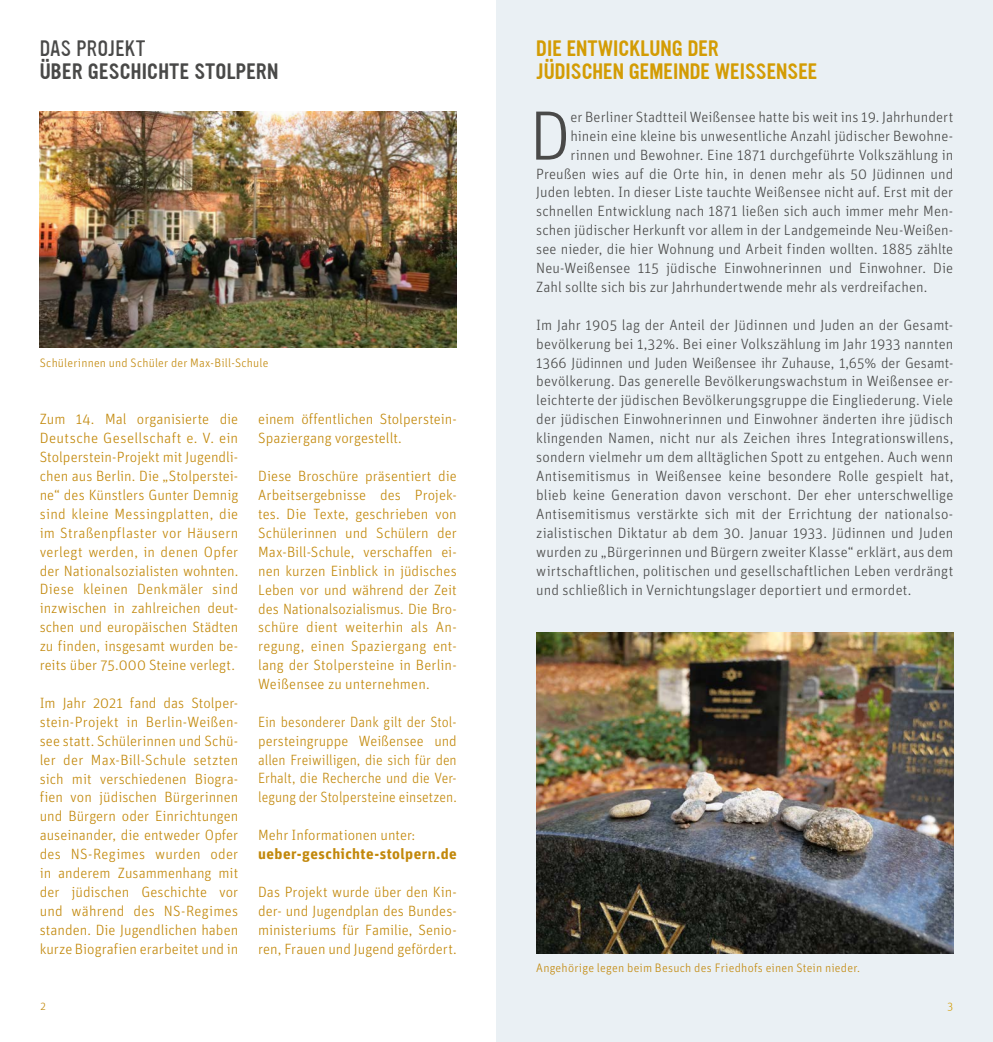
<style>
.page{position:relative;width:993px;height:1042px;background:#fff}
.page>*{position:absolute;margin:0;border:0;box-sizing:border-box;transform-origin:0 0}
.t1{font:300 69.83px "Unit Pro";color:#494948}
.t2{font:19.25px/23.1px "Ultramagnetic";color:#d39c04}
.t3{font:19.25px "Ultramagnetic";letter-spacing:.01em;color:#494948}
.t4{font:300 19.25px "Ultramagnetic";letter-spacing:.01em;color:#494948}
.t5{font:300 14.88px/18.9px "Unit Pro";letter-spacing:.005em;color:#494948;text-align:justify}
.t6{font:300 14.88px/18.9px "Unit Pro";color:#c2880b;text-align:justify}
.t7{font:300 14.88px/18.9px "Unit Pro";color:#c2880b;text-align:justify;scale:.95 1}
.t8{font:700 14.88px "Unit Pro";letter-spacing:.025em;color:#c2880b}
.t9{font:300 12.25px "Unit Pro";letter-spacing:.015em;color:#c2880b}
.t10{font:300 11.38px "Unit Pro";color:#c2880b}
.t11{font:300 11.38px "Unit Pro";color:#d39c04}
</style>
<div class="page">
<div style="left:496px;top:0;width:496px;height:1042px;background:#eaf0f4"></div>
<img style="left:536px;top:632px;width:416px;height:321px">
<img style="left:40px;top:111px;width:416px;height:236px">
<p class="t4" style="left:40px;top:35px;width:107px">DAS PROJEKT</p>
<p class="t3" style="left:40px;top:58px;width:240px">ÜBER GESCHICHTE STOLPERN</p>
<p class="t9" style="left:40px;top:355px;width:230px">Schülerinnen und Schüler der Max-Bill-Schule</p>
<p class="t6" style="left:40px;top:409px;width:200px">Zum 14. Mal organisierte die Deutsche Gesellschaft e. V. ein Stolperstein-Projekt mit Jugendli&shy;chen aus Berlin. Die „Stolperstei&shy;ne“ des Künstlers Gunter Demnig sind kleine Messingplatten, die im Straßenpflaster vor Häusern verlegt werden, in denen Opfer der Nationalsozialisten wohnten.<br>Diese kleinen Denkmäler sind inzwischen in zahlreichen deut&shy;schen und europäischen Städten zu finden, insgesamt wurden be&shy;reits über 75.000 Steine verlegt.</p>
<p class="t6" style="left:40px;top:693px;width:200px">Im Jahr 2021 fand das Stolper&shy;stein-Projekt in Berlin-Weißen&shy;see statt. Schülerinnen und Schü&shy;ler der Max-Bill-Schule setzten sich mit verschiedenen Biogra&shy;fien von jüdischen Bürgerinnen und Bürgern oder Einrichtungen auseinander, die entweder Opfer des NS-Regimes wurden oder in anderem Zusammenhang mit der jüdischen Geschichte vor und während des NS-Regimes standen. Die Jugendlichen haben kurze Biografien erarbeitet und in</p>
<p class="t6" style="left:258px;top:409px;width:200px">einem öffentlichen Stolperstein-<br>Spaziergang vorgestellt.</p>
<p class="t6" style="left:258px;top:466px;width:200px">Diese Broschüre präsentiert die Arbeitsergebnisse des Projek&shy;tes. Die Texte, geschrieben von Schülerinnen und Schülern der Max-Bill-Schule, verschaffen ei&shy;nen kurzen Einblick in jüdisches Leben vor und während der Zeit des Nationalsozialismus. Die Bro&shy;schüre dient weiterhin als An&shy;regung, einen Spaziergang ent&shy;lang der Stolpersteine in Berlin-Weißensee zu unternehmen.</p>
<p class="t7" style="left:258px;top:712px;width:210px">Ein besonderer Dank gilt der Stol&shy;persteingruppe Weißensee und allen Freiwilligen, die sich für den Erhalt, die Recherche und die Ver&shy;legung der Stolpersteine einsetzen.</p>
<p class="t6" style="left:258px;top:825px;width:158px">Mehr Informationen unter:</p>
<p class="t8" style="left:258px;top:843px;width:200px">ueber-geschichte-stolpern.de</p>
<p class="t6" style="left:258px;top:882px;width:200px">Das Projekt wurde über den Kin&shy;der- und Jugendplan des Bundes&shy;ministeriums für Familie, Senio&shy;ren, Frauen und Jugend gefördert.</p>
<p class="t2" style="left:536px;top:37px;width:283px">DIE ENTWICKLUNG DER<br>JÜDISCHEN GEMEINDE WEISSENSEE</p>
<h1 class="t1" style="left:529px;top:90px;width:43px">D</h1>
<p class="t5" style="left:570px;top:107px;width:384px">er Berliner Stadtteil Weißensee hatte bis weit ins 19. Jahrhundert</p>
<p class="t5" style="left:570px;top:126px;width:384px">hinein eine kleine bis unwesentliche Anzahl jüdischer Bewohne-</p>
<p class="t5" style="left:570px;top:145px;width:384px">rinnen und Bewohner. Eine 1871 durchgeführte Volkszählung in</p>
<p class="t5" style="left:536px;top:164px;width:418px">Preußen wies auf die Orte hin, in denen mehr als 50 Jüdinnen und</p>
<p class="t5" style="left:536px;top:182px;width:418px">Juden lebten. In dieser Liste tauchte Weißensee nicht auf. Erst mit der</p>
<p class="t5" style="left:536px;top:201px;width:418px">schnellen Entwicklung nach 1871 ließen sich auch immer mehr Men-</p>
<p class="t5" style="left:536px;top:220px;width:418px">schen jüdischer Herkunft vor allem in der Landgemeinde Neu-Weißen-</p>
<p class="t5" style="left:536px;top:239px;width:418px">see nieder, die hier Wohnung und Arbeit finden wollten. 1885 zählte</p>
<p class="t5" style="left:536px;top:258px;width:418px">Neu-Weißensee 115 jüdische Einwohnerinnen und Einwohner. Die</p>
<p class="t5" style="left:536px;top:277px;width:392px">Zahl sollte sich bis zur Jahrhundertwende mehr als verdreifachen.</p>
<p class="t5" style="left:536px;top:315px;width:418px">Im Jahr 1905 lag der Anteil der Jüdinnen und Juden an der Gesamt&shy;bevölkerung bei 1,32%. Bei einer Volkszählung im Jahr 1933 nannten 1366 Jüdinnen und Juden Weißensee ihr Zuhause, 1,65% der Gesamt&shy;bevölkerung. Das generelle Bevölkerungswachstum in Weißensee er&shy;leichterte der jüdischen Bevölkerungsgruppe die Eingliederung. Viele der jüdischen Einwohnerinnen und Einwohner änderten ihre jüdisch klingenden Namen, nicht nur als Zeichen ihres Integrationswillens, sondern vielmehr um dem alltäglichen Spott zu entgehen. Auch wenn Antisemitismus in Weißensee keine besondere Rolle gespielt hat, blieb keine Generation davon verschont. Der eher unterschwellige Antisemitismus verstärkte sich mit der Errichtung der nationalso&shy;zialistischen Diktatur ab dem 30. Januar 1933. Jüdinnen und Juden wurden zu „Bürgerinnen und Bürgern zweiter Klasse“ erklärt, aus dem wirtschaftlichen, politischen und gesellschaftlichen Leben verdrängt und schließlich in Vernichtungslager deportiert und ermordet.</p>
<p class="t9" style="left:536px;top:960px;width:325px">Angehörige legen beim Besuch des Friedhofs einen Stein nieder.</p>
<p class="t10" style="left:40px;top:999px;width:7px">2</p>
<p class="t11" style="left:947px;top:999px;width:7px">3</p>
</div>
